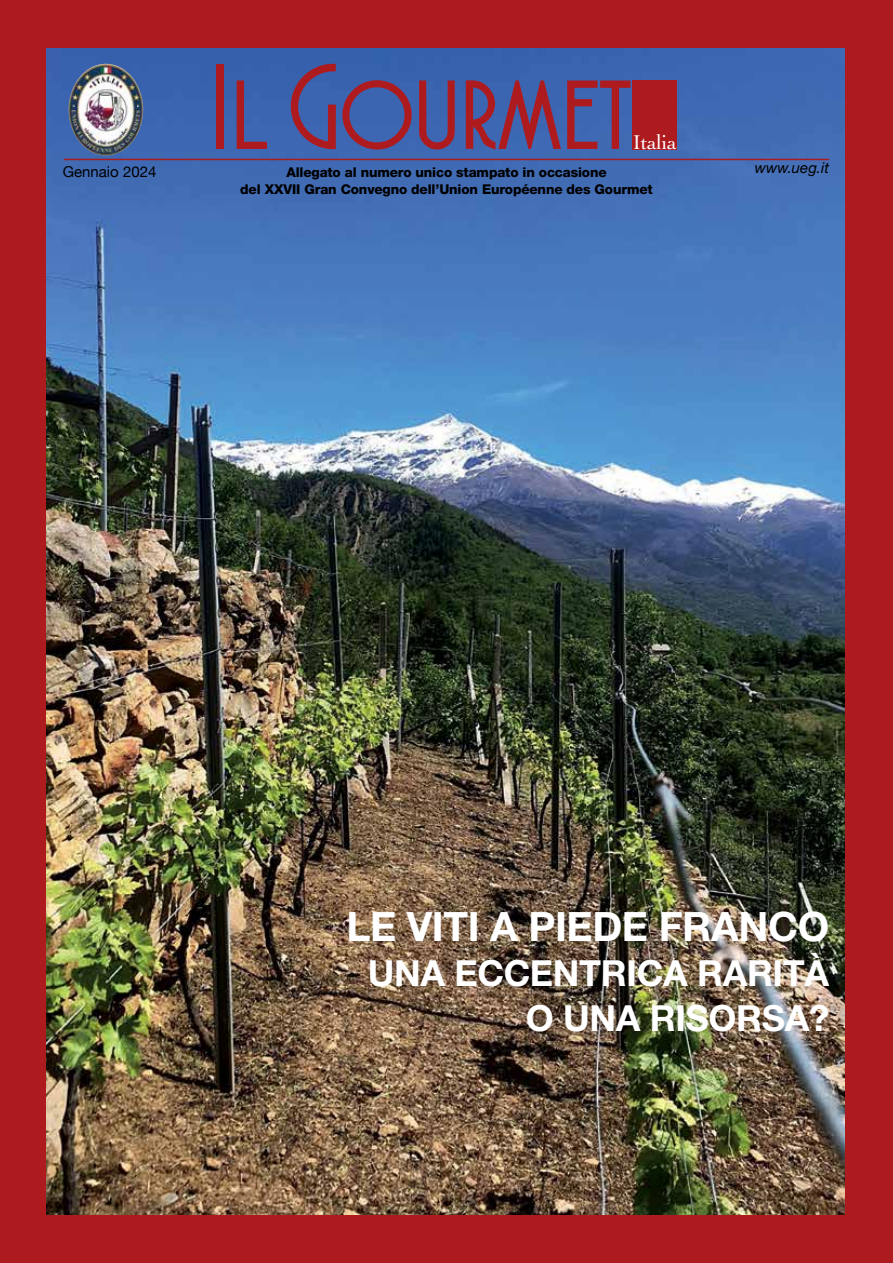
<style>
.page{position:relative;width:893px;height:1263px;background:#ae1b1f}
.page>*{position:absolute;margin:0;border:0;box-sizing:border-box;transform-origin:0 0}
.t1{font:700 40.5px "Helvetica Neue";letter-spacing:-.01em;color:#fff}
.t2{font:700 36px/45px "Helvetica Neue";letter-spacing:-.01em;color:#fff;text-align:right}
.t3{font:21px "Cochin";letter-spacing:-.01em;color:#fff}
.t4{font:15px "Helvetica Neue";color:#000}
.t5{font:italic 15px "Helvetica Neue";color:#000}
.t6{font:800 13.5px/16.5px "Helvetica Neue";letter-spacing:-.01em;color:#000;text-align:center}
</style>
<div class="page">
<img style="left:46px;top:48px;width:798px;height:1166px">
<hr style="left:64px;top:159px;width:765px;height:1px;background:#ae1b1f">
<div style="left:216px;top:65px;width:8px;height:84px;background:#ae1b1f"></div>
<svg style="left:237px;top:80px;width:30px;height:69px"></svg>
<svg style="left:291px;top:64px;width:45px;height:85px"></svg>
<svg style="left:342px;top:80px;width:70px;height:70px"></svg>
<svg style="left:419px;top:80px;width:36px;height:70px"></svg>
<svg style="left:466px;top:80px;width:95px;height:70px"></svg>
<svg style="left:567px;top:80px;width:63px;height:69px"></svg>
<div style="left:632px;top:80px;width:45px;height:70px;background:#ae1b1f"></div>
<img style="left:69px;top:64px;width:74px;height:91px">
<h3 class="t3" style="left:633px;top:130px;width:46px">Italia</h3>
<p class="t6" style="left:240px;top:164px;width:414px">Allegato al numero unico stampato in occasione<br>del XXVII Gran Convegno dell’Union Européenne des Gourmet</p>
<p class="t4" style="left:63px;top:160px;width:95px">Gennaio 2024</p>
<p class="t5" style="left:755px;top:159px;width:76px">www.ueg.it</p>
<h1 class="t1" style="left:346px;top:901px;width:484px">LE VITI A PIEDE FRANCO</h1>
<h2 class="t2" style="left:368px;top:950px;width:463px">UNA ECCENTRICA RARITÀ<br>O UNA RISORSA?</h2>
</div>
